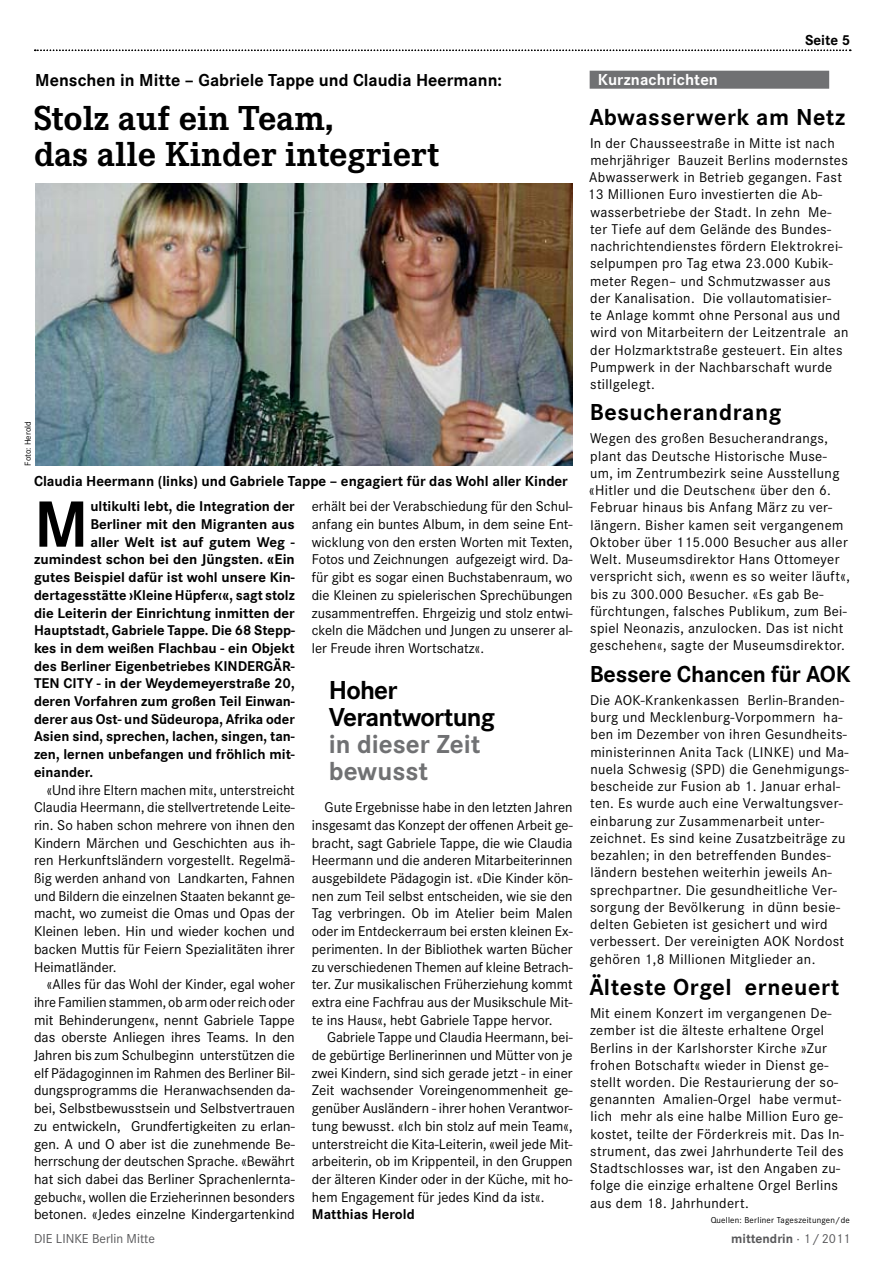
<style>
.page{position:relative;width:893px;height:1263px;background:#fff}
.page>*{position:absolute;margin:0;border:0;box-sizing:border-box;transform-origin:0 0}
.t1{font:700 67.8px "Corporate S";color:#000}
.t2{font:700 36px/36px "Corporate E";color:#000}
.t3{font:700 27px/27px "Corporate S";color:#707173}
.t4{font:700 27px/27px "Corporate S";letter-spacing:-.03em;color:#000}
.t5{font:700 24px "Corporate S";letter-spacing:.02em;color:#000}
.t6{font:700 24px "Corporate S";letter-spacing:-.01em;color:#000}
.t7{font:700 18px "Corporate S";color:#000}
.t8{font:700 16.5px "Corporate S";letter-spacing:.005em;color:#fff}
.t9{font:700 15px "Corporate S";color:#000}
.t10{font:14.7px/17.2px "Corporate S";letter-spacing:.025em;color:#000;text-align:justify}
.t11{font:700 14.7px "Corporate S";color:#000}
.t12{font:13.5px "Corporate S";color:#58585a}
.t13{font:700 13.5px "Corporate S";color:#58585a}
.t14{font:9px "Corporate S";letter-spacing:.025em;color:#000}
.t15{font:9px "Corporate S";color:#000}
.s1{font-weight:400}
</style>
<div class="page">
<div style="left:590px;top:71px;width:239px;height:18px;background:#707173"></div>
<img style="left:35px;top:184px;width:538px;height:282px">
<svg style="left:35px;top:50px;width:816px;height:1px"></svg>
<p class="t7" style="left:35px;top:70px;width:468px">Menschen in Mitte – Gabriele Tappe und Claudia Heermann:</p>
<h2 class="t2" style="left:34px;top:101px;width:407px">Stolz auf ein Team,<br>das alle Kinder integriert</h2>
<p class="t15" style="left:23px;top:466px;width:46px;rotate:-90deg">Foto: Herold</p>
<p class="t9" style="left:34px;top:472px;width:535px">Claudia Heermann (links) und Gabriele Tappe – engagiert für das Wohl aller Kinder</p>
<h1 class="t1" style="left:34px;top:485px;width:56px">M</h1>
<p class="t11" style="left:90px;top:498px;width:206px">ultikulti lebt, die Integration der</p>
<p class="t11" style="left:90px;top:516px;width:206px">Berliner mit den Migranten aus</p>
<p class="t11" style="left:90px;top:533px;width:206px">aller Welt ist auf gutem Weg -</p>
<p class="t11" style="left:34px;top:551px;width:262px">zumindest schon bei den Jüngsten. «Ein</p>
<p class="t11" style="left:34px;top:569px;width:262px">gutes Beispiel dafür ist wohl unsere Kin-</p>
<p class="t11" style="left:34px;top:586px;width:262px">dertagesstätte ›Kleine Hüpfer‹«, sagt stolz</p>
<p class="t11" style="left:34px;top:604px;width:262px">die Leiterin der Einrichtung inmitten der</p>
<p class="t11" style="left:34px;top:622px;width:262px">Hauptstadt, Gabriele Tappe. Die 68 Stepp-</p>
<p class="t11" style="left:34px;top:640px;width:262px">kes in dem weißen Flachbau - ein Objekt</p>
<p class="t11" style="left:34px;top:657px;width:262px">des Berliner Eigenbetriebes KINDERGÄR-</p>
<p class="t11" style="left:34px;top:675px;width:262px">TEN CITY - in der Weydemeyerstraße 20,</p>
<p class="t11" style="left:34px;top:693px;width:262px">deren Vorfahren zum großen Teil Einwan-</p>
<p class="t11" style="left:34px;top:710px;width:262px">derer aus Ost- und Südeuropa, Afrika oder</p>
<p class="t11" style="left:34px;top:728px;width:262px">Asien sind, sprechen, lachen, singen, tan-</p>
<p class="t11" style="left:34px;top:746px;width:262px">zen, lernen unbefangen und fröhlich mit-</p>
<p class="t11" style="left:34px;top:763px;width:61px">einander.</p>
<p class="t10" style="left:34px;top:781px;width:262px;line-height:17.7px;text-indent:13px">«Und ihre Eltern machen mit«, unterstreicht Claudia Heermann, die stellvertretende Leite&shy;rin. So haben schon mehrere von ihnen den Kindern Märchen und Geschichten aus ih&shy;ren Herkunftsländern vorgestellt. Regelmä&shy;ßig werden anhand von Landkarten, Fahnen und Bildern die einzelnen Staaten bekannt ge&shy;macht, wo zumeist die Omas und Opas der Kleinen leben. Hin und wieder kochen und backen Muttis für Feiern Spezialitäten ihrer Heimatländer.</p>
<p class="t10" style="left:34px;top:976px;width:262px;line-height:17.7px;text-indent:13px">«Alles für das Wohl der Kinder, egal woher ihre Familien stammen, ob arm oder reich oder mit Behinderungen«, nennt Gabriele Tappe das oberste Anliegen ihres Teams. In den Jahren bis zum Schulbeginn unterstützen die elf Pädagoginnen im Rahmen des Berliner Bil&shy;dungsprogramms die Heranwachsenden da&shy;bei, Selbstbewusstsein und Selbstvertrauen zu entwickeln, Grundfertigkeiten zu erlan&shy;gen. A und O aber ist die zunehmende Be&shy;herrschung der deutschen Sprache. «Bewährt hat sich dabei das Berliner Sprachenlernta&shy;gebuch«, wollen die Erzieherinnen besonders betonen. «Jedes einzelne Kindergartenkind</p>
<p class="t10" style="left:312px;top:498px;width:262px;line-height:17.7px">erhält bei der Verabschiedung für den Schul&shy;anfang ein buntes Album, in dem seine Ent&shy;wicklung von den ersten Worten mit Texten, Fotos und Zeichnungen aufgezeigt wird. Da&shy;für gibt es sogar einen Buchstabenraum, wo die Kleinen zu spielerischen Sprechübungen zusammentreffen. Ehrgeizig und stolz entwi&shy;ckeln die Mädchen und Jungen zu unserer al&shy;ler Freude ihren Wortschatz«.</p>
<h3 class="t4" style="left:329px;top:677px;width:168px">Hoher<br>Verantwortung</h3>
<h3 class="t3" style="left:329px;top:731px;width:153px">in dieser Zeit bewusst</h3>
<p class="t10" style="left:312px;top:799px;width:262px;line-height:17.7px;text-indent:13px">Gute Ergebnisse habe in den letzten Jahren insgesamt das Konzept der offenen Arbeit ge&shy;bracht, sagt Gabriele Tappe, die wie Claudia Heermann und die anderen Mitarbeiterinnen ausgebildete Pädagogin ist. «Die Kinder kön&shy;nen zum Teil selbst entscheiden, wie sie den Tag verbringen. Ob im Atelier beim Malen oder im Entdeckerraum bei ersten kleinen Ex&shy;perimenten. In der Bibliothek warten Bücher zu verschiedenen Themen auf kleine Betrach&shy;ter. Zur musikalischen Früherziehung kommt extra eine Fachfrau aus der Musikschule Mit&shy;te ins Haus«, hebt Gabriele Tappe hervor.</p>
<p class="t10" style="left:312px;top:1029px;width:262px;line-height:17.7px;text-indent:15px">Gabriele Tappe und Claudia Heermann, bei&shy;de gebürtige Berlinerinnen und Mütter von je zwei Kindern, sind sich gerade jetzt - in einer Zeit wachsender Voreingenommenheit ge&shy;genüber Ausländern - ihrer hohen Verantwor&shy;tung bewusst. «Ich bin stolz auf mein Team«, unterstreicht die Kita-Leiterin, «weil jede Mit&shy;arbeiterin, ob im Krippenteil, in den Gruppen der älteren Kinder oder in der Küche, mit ho&shy;hem Engagement für jedes Kind da ist«.</p>
<p class="t11" style="left:312px;top:1206px;width:104px">Matthias Herold</p>
<p class="t9" style="left:805px;top:32px;width:47px">Seite 5</p>
<p class="t8" style="left:598px;top:70px;width:122px">Kurznachrichten</p>
<h3 class="t5" style="left:589px;top:103px;width:257px">Abwasserwerk am Netz</h3>
<p class="t10" style="left:588px;top:134px;width:262px;text-align:left">In der Chausseestraße in Mitte ist nach mehrjähriger Bauzeit Berlins modernstes Abwasserwerk in Betrieb gegangen. Fast 13 Millionen Euro investierten die Ab&shy;wasserbetriebe der Stadt. In zehn Me&shy;ter Tiefe auf dem Gelände des Bundes&shy;nachrichtendienstes fördern Elektrokrei&shy;selpumpen pro Tag etwa 23.000 Kubik&shy;meter Regen– und Schmutzwasser aus der Kanalisation. Die vollautomatisier-<br>te Anlage kommt ohne Personal aus und wird von Mitarbeitern der Leitzentrale an der Holzmarktstraße gesteuert. Ein altes Pumpwerk in der Nachbarschaft wurde stillgelegt.</p>
<h3 class="t5" style="left:590px;top:399px;width:193px">Besucherandrang</h3>
<p class="t10" style="left:589px;top:430px;width:262px;text-align:left">Wegen des großen Besucherandrangs, plant das Deutsche Historische Muse&shy;um, im Zentrumbezirk seine Ausstellung «Hitler und die Deutschen« über den 6.<br>Februar hinaus bis Anfang März zu ver&shy;längern. Bisher kamen seit vergangenem Oktober über 115.000 Besucher aus aller Welt. Museumsdirektor Hans Ottomeyer verspricht sich, «wenn es so weiter läuft«, bis zu 300.000 Besucher. «Es gab Be&shy;fürchtungen, falsches Publikum, zum Bei&shy;spiel Neonazis, anzulocken. Das ist nicht geschehen«, sagte der Museumsdirektor.</p>
<h3 class="t6" style="left:590px;top:660px;width:262px">Bessere Chancen für AOK</h3>
<p class="t10" style="left:590px;top:691px;width:260px;text-align:left">Die AOK-Krankenkassen Berlin-Branden&shy;burg und Mecklenburg-Vorpommern ha&shy;ben im Dezember von ihren Gesundheits&shy;ministerinnen Anita Tack (LINKE) und Ma&shy;nuela Schwesig (SPD) die Genehmigungs&shy;bescheide zur Fusion ab 1. Januar erhal&shy;ten. Es wurde auch eine Verwaltungsver&shy;einbarung zur Zusammenarbeit unter&shy;zeichnet. Es sind keine Zusatzbeiträge zu bezahlen; in den betreffenden Bundes&shy;ländern bestehen weiterhin jeweils An&shy;sprechpartner. Die gesundheitliche Ver&shy;sorgung der Bevölkerung in dünn besie&shy;delten Gebieten ist gesichert und wird verbessert. Der vereinigten AOK Nordost gehören 1,8 Millionen Mitglieder an.</p>
<h3 class="t5" style="left:589px;top:973px;width:252px">Älteste Orgel erneuert</h3>
<p class="t10" style="left:590px;top:1004px;width:255px;text-align:left">Mit einem Konzert im vergangenen De&shy;zember ist die älteste erhaltene Orgel Berlins in der Karlshorster Kirche »Zur frohen Botschaft« wieder in Dienst ge&shy;stellt worden. Die Restaurierung der so&shy;genannten Amalien-Orgel habe vermut&shy;lich mehr als eine halbe Million Euro ge&shy;kostet, teilte der Förderkreis mit. Das In&shy;strument, das zwei Jahrhunderte Teil des Stadtschlosses war, ist den Angaben zu&shy;folge die einzige erhaltene Orgel Berlins aus dem 18. Jahrhundert.</p>
<p class="t14" style="left:711px;top:1214px;width:141px">Quellen: Berliner Tageszeitungen/de</p>
<p class="t12" style="left:34px;top:1231px;width:122px">DIE LINKE Berlin Mitte</p>
<p class="t13" style="left:731px;top:1231px;width:121px">mittendrin <span class="s1">· 1/2011</span></p>
</div>
